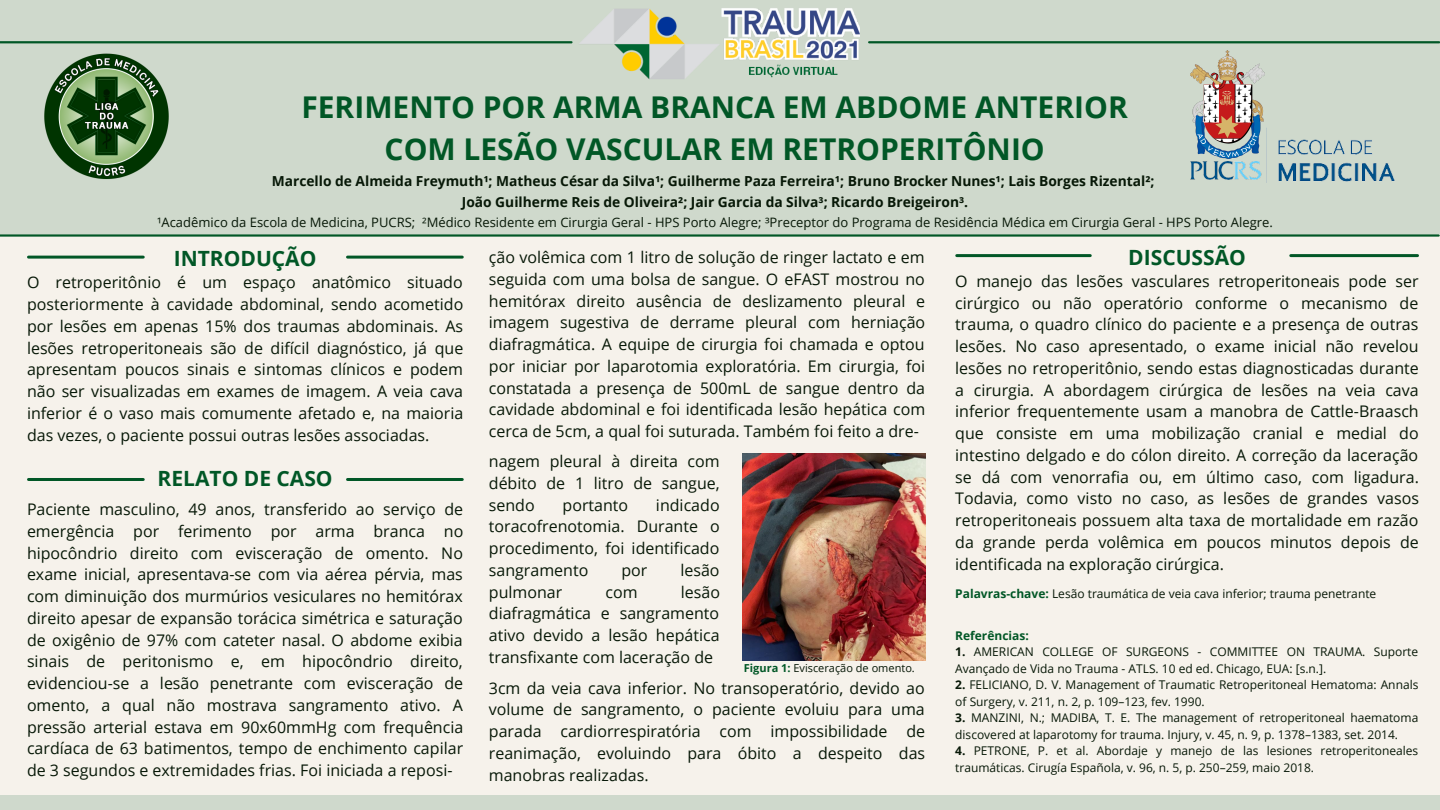
<style>
.page{position:relative;width:1440px;height:810px;background:#f6f2eb}
.page>*{position:absolute;margin:0;border:0;box-sizing:border-box;transform-origin:0 0}
.t1{font:700 30px/42px "Open Sans";color:#015726;text-align:center}
.t2{font:700 21px "Open Sans";color:#015726}
.t3{font:16px/21.8px "Open Sans";color:#071807;text-align:justify}
.t4{font:700 13.8px "Open Sans";color:#071807}
.t5{font:13px "Open Sans";color:#071807}
.t6{font:12px/16.5px "Open Sans";color:#071807}
.t7{font:700 12px "Open Sans";color:#015726}
.t8{font:11px "Open Sans";color:#071807}
.s1{font-weight:700;color:#015726}
.s2{font-weight:700}
</style>
<div class="page">
<div style="left:0;top:795px;width:1440px;height:15px;background:#cfd9cc"></div>
<div style="left:0;top:0;width:1440px;height:234px;background:#cfd9cc"></div>
<img style="left:579px;top:8px;width:280px;height:72px">
<hr style="left:0;top:41px;width:571px;height:2px;background:#015726">
<hr style="left:869px;top:41px;width:570px;height:2px;background:#015726">
<hr style="left:348px;top:256px;width:114px;height:3px;background:#015726">
<hr style="left:348px;top:478px;width:114px;height:3px;background:#015726">
<img style="left:44px;top:53px;width:125px;height:126px">
<img style="left:1191px;top:51px;width:74px;height:107px">
<img style="left:1191px;top:162px;width:71px;height:18px">
<img style="left:1266px;top:128px;width:129px;height:54px">
<hr style="left:0;top:234px;width:1439px;height:3px;background:#015726">
<hr style="left:29px;top:478px;width:114px;height:3px;background:#015726">
<hr style="left:29px;top:256px;width:114px;height:3px;background:#015726">
<img style="left:743px;top:453px;width:182px;height:207px">
<hr style="left:1291px;top:254px;width:127px;height:3px;background:#015726">
<hr style="left:957px;top:254px;width:133px;height:3px;background:#015726">
<p class="t1" style="left:301px;top:85px;width:828px">FERIMENTO POR ARMA BRANCA EM ABDOME ANTERIOR<br>COM LESÃO VASCULAR EM RETROPERITÔNIO</p>
<p class="t4" style="left:272px;top:171px;width:884px">Marcello de Almeida Freymuth¹; Matheus César da Silva¹; Guilherme Paza Ferreira¹; Bruno Brocker Nunes¹; Lais Borges Rizental²;</p>
<p class="t4" style="left:462px;top:192px;width:508px">João Guilherme Reis de Oliveira²; Jair Garcia da Silva³; Ricardo Breigeiron³.</p>
<p class="t5" style="left:157px;top:213px;width:1117px">¹Acadêmico da Escola de Medicina, PUCRS; ²Médico Residente em Cirurgia Geral - HPS Porto Alegre; ³Preceptor do Programa de Residência Médica em Cirurgia Geral - HPS Porto Alegre.</p>
<p class="t2" style="left:174px;top:243px;width:144px">INTRODUÇÃO</p>
<p class="t3" style="left:27px;top:271px;width:438px">O retroperitônio é um espaço anatômico situado posteriormente à cavidade abdominal, sendo acometido por lesões em apenas 15% dos traumas abdominais. As lesões retroperitoneais são de difícil diagnóstico, já que apresentam poucos sinais e sintomas clínicos e podem não ser visualizadas em exames de imagem. A veia cava inferior é o vaso mais comumente afetado e, na maioria das vezes, o paciente possui outras lesões associadas.</p>
<p class="t2" style="left:158px;top:463px;width:177px">RELATO DE CASO</p>
<p class="t3" style="left:27px;top:498px;width:438px">Paciente masculino, 49 anos, transferido ao serviço de emergência por ferimento por arma branca no hipocôndrio direito com evisceração de omento. No exame inicial, apresentava-se com via aérea pérvia, mas com diminuição dos murmúrios vesiculares no hemitórax direito apesar de expansão torácica simétrica e saturação de oxigênio de 97% com cateter nasal. O abdome exibia sinais de peritonismo e, em hipocôndrio direito, evidenciou-se a lesão penetrante com evisceração de omento, a qual não mostrava sangramento ativo. A pressão arterial estava em 90x60mmHg com frequência cardíaca de 63 batimentos, tempo de enchimento capilar de 3 segundos e extremidades frias. Foi iniciada a reposi-</p>
<p class="t3" style="left:489px;top:246px;width:438px">ção volêmica com 1 litro de solução de ringer lactato e em seguida com uma bolsa de sangue. O eFAST mostrou no hemitórax direito ausência de deslizamento pleural e imagem sugestiva de derrame pleural com herniação diafragmática. A equipe de cirurgia foi chamada e optou por iniciar por laparotomia exploratória. Em cirurgia, foi constatada a presença de 500mL de sangue dentro da cavidade abdominal e foi identificada lesão hepática com cerca de 5cm, a qual foi suturada. Também foi feito a dre-</p>
<p class="t3" style="left:489px;top:450px;width:232px">nagem pleural à direita com débito de 1 litro de sangue, sendo</p>
<p class="t3" style="left:489px;top:494px;width:232px;text-indent:167px">indicado toracofrenotomia. Durante o procedimento, foi identificado sangramento</p>
<p class="t3" style="left:563px;top:494px;width:67px">portanto</p>
<p class="t3" style="left:621px;top:559px;width:27px">por</p>
<p class="t3" style="left:680px;top:559px;width:41px">lesão</p>
<p class="t3" style="left:489px;top:581px;width:233px;text-indent:192px">lesão diafragmática e sangramento ativo devido a lesão hepática transfixante com laceração de</p>
<p class="t3" style="left:489px;top:676px;width:438px">3cm da veia cava inferior. No transoperatório, devido ao volume de sangramento, o paciente evoluiu para uma parada cardiorrespiratória com impossibilidade de reanimação, evoluindo para óbito a despeito das manobras realizadas.</p>
<p class="t3" style="left:489px;top:581px;width:75px">pulmonar</p>
<p class="t3" style="left:605px;top:581px;width:34px">com</p>
<p class="t8" style="left:744px;top:660px;width:173px"><span class="s1">Figura 1:</span> Evisceração de omento.</p>
<p class="t2" style="left:1128px;top:243px;width:119px">DISCUSSÃO</p>
<p class="t3" style="left:955px;top:270px;width:465px">O manejo das lesões vasculares retroperitoneais pode ser cirúrgico ou não operatório conforme o mecanismo de trauma, o quadro clínico do paciente e a presença de outras lesões. No caso apresentado, o exame inicial não revelou lesões no retroperitônio, sendo estas diagnosticadas durante a cirurgia. A abordagem cirúrgica de lesões na veia cava inferior frequentemente usam a manobra de Cattle-Braasch que consiste em uma mobilização cranial e medial do intestino delgado e do cólon direito. A correção da laceração se dá com venorrafia ou, em último caso, com ligadura.<br>Todavia, como visto no caso, as lesões de grandes vasos retroperitoneais possuem alta taxa de mortalidade em razão da grande perda volêmica em poucos minutos depois de identificada na exploração cirúrgica.</p>
<p class="t6" style="left:955px;top:585px;width:423px"><span class="s1">Palavras-chave:</span> Lesão traumática de veia cava inferior; trauma penetrante</p>
<p class="t7" style="left:955px;top:627px;width:75px">Referências:</p>
<p class="t6" style="left:955px;top:643px;width:464px"><span class="s2">1.</span> AMERICAN COLLEGE OF SURGEONS - COMMITTEE ON TRAUMA. Suporte<br>Avançado de Vida no Trauma - ATLS. 10 ed ed. Chicago, EUA: [s.n.].</p>
<p class="t6" style="left:955px;top:676px;width:465px"><span class="s2">2.</span> FELICIANO, D. V. Management of Traumatic Retroperitoneal Hematoma: Annals of Surgery, v. 211, n. 2, p. 109–123, fev. 1990.</p>
<p class="t6" style="left:955px;top:709px;width:465px"><span class="s2">3.</span> MANZINI, N.; MADIBA, T. E. The management of retroperitoneal haematoma discovered at laparotomy for trauma. Injury, v. 45, n. 9, p. 1378–1383, set. 2014.</p>
<p class="t6" style="left:955px;top:742px;width:465px"><span class="s2">4.</span> PETRONE, P. et al. Abordaje y manejo de las lesiones retroperitoneales traumáticas. Cirugía Española, v. 96, n. 5, p. 250–259, maio 2018.</p>
</div>
